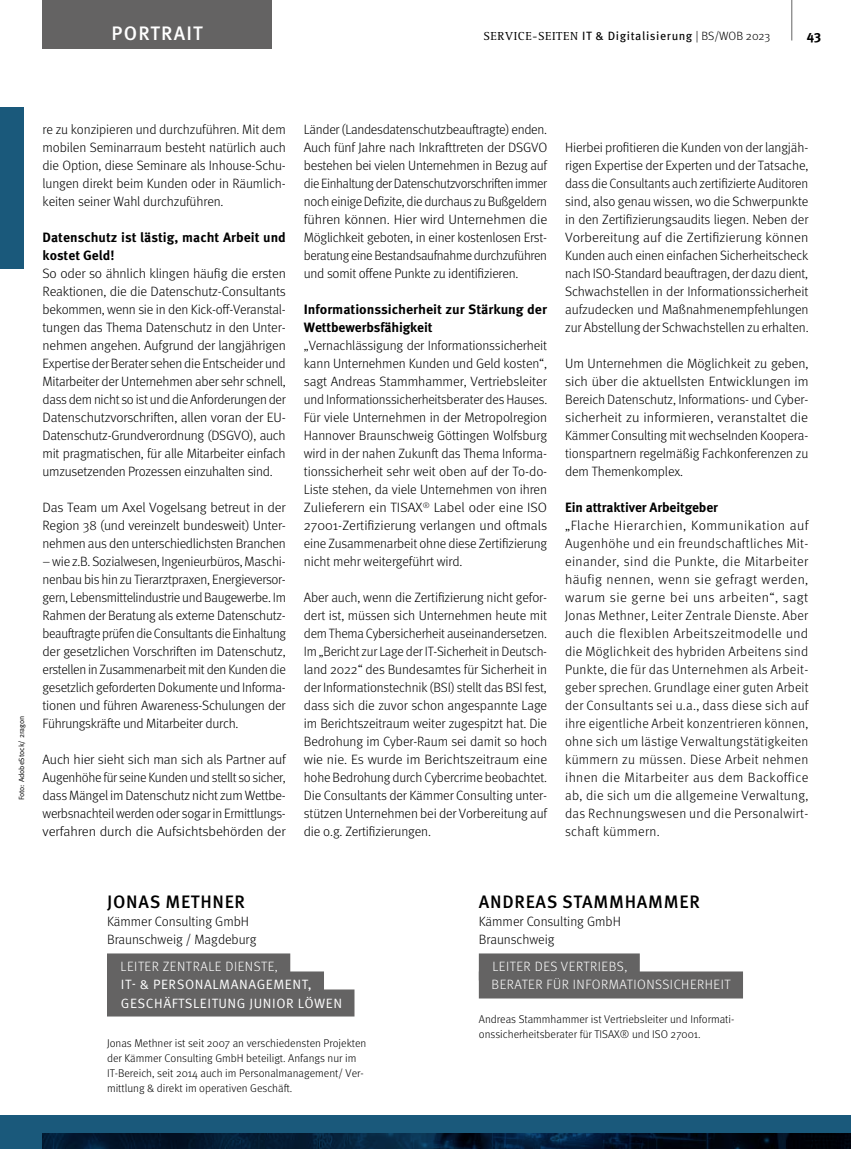
<style>
.page{position:relative;width:851px;height:1149px;background:#fff}
.page>*{position:absolute;margin:0;border:0;box-sizing:border-box;transform-origin:0 0}
.t1{font:500 19.5px "Meta Pro";letter-spacing:.06em;color:#fff}
.t2{font:500 18px "Meta Pro";letter-spacing:.04em;color:#000}
.t3{font:300 13.5px/18px "Meta Pro";letter-spacing:-.01em;color:#000;text-align:justify}
.t4{font:300 13.5px/18px "Meta Pro";letter-spacing:-.01em;color:#000;text-align:justify;scale:1.04 1}
.t5{font:700 13.5px/18px "Meta Pro";letter-spacing:-.005em;color:#000}
.t6{font:300 13.5px/18px "Meta Pro";letter-spacing:.04em;color:#fff}
.t7{font:13.5px/18px "Meta Pro";letter-spacing:.04em;color:#fff}
.t8{font:12px "Meta Pro";letter-spacing:.05em;color:#000}
.t9{font:300 11.25px/15px "Meta Pro";color:#000}
.t10{font:7.5px "Meta Pro";color:#000}
.s1{font-family:"Rotis Serif"}
.s2{font-weight:300}
</style>
<div class="page">
<hr style="left:791px;top:0;width:1px;height:40px;background:#646363">
<div style="left:43px;top:0;width:228px;height:49px;background:#646363"></div>
<div style="left:0;top:107px;width:23px;height:162px;background:#1a597b"></div>
<svg style="left:0;top:1115px;width:850px;height:33px;background:#103c59"></svg>
<div style="left:479px;top:953px;width:160px;height:27px;background:#646363"></div>
<div style="left:479px;top:971px;width:264px;height:27px;background:#646363"></div>
<div style="left:107px;top:953px;width:183px;height:27px;background:#646363"></div>
<div style="left:107px;top:971px;width:217px;height:27px;background:#646363"></div>
<div style="left:107px;top:989px;width:247px;height:27px;background:#646363"></div>
<h1 class="t1" style="left:112px;top:21px;width:92px">PORTRAIT</h1>
<p class="t5" style="left:806px;top:27px;width:16px">43</p>
<p class="t8" style="left:483px;top:29px;width:288px"><span class="s1">SERVICE-SEITEN</span> IT &amp; Digitalisierung <span class="s2">| BS/WOB 2023</span></p>
<p class="t10" style="left:17px;top:800px;width:86px;rotate:-90deg">Foto: AdobeStock/ 2ragon</p>
<p class="t3" style="left:43px;top:119px;width:245px">re zu konzipieren und durchzuführen. Mit dem mobilen Seminarraum besteht natürlich auch die Option, diese Seminare als Inhouse-Schu&shy;lungen direkt beim Kunden oder in Räumlich&shy;keiten seiner Wahl durchzuführen.</p>
<p class="t5" style="left:43px;top:228px;width:245px">Datenschutz ist lästig, macht Arbeit und kostet Geld!</p>
<p class="t3" style="left:43px;top:263px;width:245px">So oder so ähnlich klingen häufig die ersten Reaktionen, die die Datenschutz-Consultants bekommen, wenn sie in den Kick-off-Veranstal&shy;tungen das Thema Datenschutz in den Unter&shy;nehmen angehen. Aufgrund der langjährigen Expertise der Berater sehen die Entscheider und Mitarbeiter der Unternehmen aber sehr schnell, dass dem nicht so ist und die Anforderungen der Datenschutzvorschriften, allen voran der EU-Datenschutz-Grundverordnung (DSGVO), auch mit pragmatischen, für alle Mitarbeiter einfach umzusetzenden Prozessen einzuhalten sind.</p>
<p class="t4" style="left:43px;top:497px;width:235px">Das Team um Axel Vogelsang betreut in der Region 38 (und vereinzelt bundesweit) Unter&shy;nehmen aus den unterschiedlichsten Branchen</p>
<p class="t3" style="left:43px;top:551px;width:245px">– wie z.B. Sozialwesen, Ingenieurbüros, Maschi&shy;nenbau bis hin zu Tierarztpraxen, Energieversor&shy;gern, Lebensmittelindustrie und Baugewerbe. Im Rahmen der Beratung als externe Datenschutz&shy;beauftragte prüfen die Consultants die Einhaltung der gesetzlichen Vorschriften im Datenschutz, erstellen in Zusammenarbeit mit den Kunden die gesetzlich geforderten Dokumente und Informa&shy;tionen und führen Awareness-Schulungen der Führungskräfte und Mitarbeiter durch.</p>
<p class="t3" style="left:43px;top:749px;width:245px">Auch hier sieht sich man sich als Partner auf Augenhöhe für seine Kunden und stellt so sicher, dass Mängel im Datenschutz nicht zum Wettbe&shy;werbsnachteil werden oder sogar in Ermittlungs&shy;verfahren durch die Aufsichtsbehörden der</p>
<p class="t3" style="left:304px;top:119px;width:245px">Länder (Landesdatenschutzbeauftragte) enden.<br>Auch fünf Jahre nach Inkrafttreten der DSGVO bestehen bei vielen Unternehmen in Bezug auf die Einhaltung der Datenschutzvorschriften immer noch einige Defizite, die durchaus zu Bußgeldern führen können. Hier wird Unternehmen die Möglichkeit geboten, in einer kostenlosen Erst&shy;beratung eine Bestandsaufnahme durchzuführen und somit offene Punkte zu identifizieren.</p>
<p class="t5" style="left:304px;top:300px;width:245px">Informationssicherheit zur Stärkung der<br>Wettbewerbsfähigkeit</p>
<p class="t3" style="left:304px;top:335px;width:245px">„Vernachlässigung der Informationssicherheit kann Unternehmen Kunden und Geld kosten“, sagt Andreas Stammhammer, Vertriebsleiter und Informationssicherheitsberater des Hauses.<br>Für viele Unternehmen in der Metropolregion Hannover Braunschweig Göttingen Wolfsburg wird in der nahen Zukunft das Thema Informa&shy;tionssicherheit sehr weit oben auf der To-do-Liste stehen, da viele Unternehmen von ihren Zulieferern ein TISAX<sup>®</sup> Label oder eine ISO 27001-Zertifizierung verlangen und oftmals eine Zusammenarbeit ohne diese Zertifizierung nicht mehr weitergeführt wird.</p>
<p class="t3" style="left:304px;top:587px;width:245px">Aber auch, wenn die Zertifizierung nicht gefor&shy;dert ist, müssen sich Unternehmen heute mit dem Thema Cybersicherheit auseinandersetzen.<br>Im „Bericht zur Lage der IT-Sicherheit in Deutsch&shy;land 2022“ des Bundesamtes für Sicherheit in der Informationstechnik (BSI) stellt das BSI fest, dass sich die zuvor schon angespannte Lage im Berichtszeitraum weiter zugespitzt hat. Die Bedrohung im Cyber-Raum sei damit so hoch wie nie. Es wurde im Berichtszeitraum eine hohe Bedrohung durch Cybercrime beobachtet.<br>Die Consultants der Kämmer Consulting unter&shy;stützen Unternehmen bei der Vorbereitung auf die o.g. Zertifizierungen.</p>
<p class="t3" style="left:565px;top:137px;width:245px">Hierbei profitieren die Kunden von der langjäh&shy;rigen Expertise der Experten und der Tatsache, dass die Consultants auch zertifizierte Auditoren sind, also genau wissen, wo die Schwerpunkte in den Zertifizierungsaudits liegen. Neben der Vorbereitung auf die Zertifizierung können Kunden auch einen einfachen Sicherheitscheck nach ISO-Standard beauftragen, der dazu dient, Schwachstellen in der Informationssicherheit aufzudecken und Maßnahmenempfehlungen zur Abstellung der Schwachstellen zu erhalten.</p>
<p class="t3" style="left:565px;top:353px;width:245px">Um Unternehmen die Möglichkeit zu geben, sich über die aktuellsten Entwicklungen im Bereich Datenschutz, Informations- und Cyber&shy;sicherheit zu informieren, veranstaltet die Kämmer Consulting mit wechselnden Koopera&shy;tionspartnern regelmäßig Fachkonferenzen zu dem Themenkomplex.</p>
<p class="t5" style="left:565px;top:498px;width:154px">Ein attraktiver Arbeitgeber</p>
<p class="t4" style="left:565px;top:515px;width:235px">„Flache Hierarchien, Kommunikation auf Augenhöhe und ein freundschaftliches Mit&shy;einander, sind die Punkte, die Mitarbeiter häufig nennen, wenn sie gefragt werden, warum sie gerne bei uns arbeiten“, sagt Jonas Methner, Leiter Zentrale Dienste. Aber auch die flexiblen Arbeitszeitmodelle und die Möglichkeit des hybriden Arbeitens sind Punkte, die für das Unternehmen als Arbeit&shy;geber sprechen. Grundlage einer guten Arbeit der Consultants sei u.a., dass diese sich auf ihre eigentliche Arbeit konzentrieren können, ohne sich um lästige Verwaltungstätigkeiten kümmern zu müssen. Diese Arbeit nehmen ihnen die Mitarbeiter aus dem Backoffice ab, die sich um die allgemeine Verwaltung, das Rechnungswesen und die Personalwirt&shy;schaft kümmern.</p>
<h2 class="t2" style="left:107px;top:890px;width:139px">JONAS METHNER</h2>
<p class="t3" style="left:107px;top:911px;width:151px">Kämmer Consulting GmbH<br>Braunschweig / Magdeburg</p>
<p class="t6" style="left:121px;top:956px;width:159px">LEITER ZENTRALE DIENSTE,</p>
<p class="t7" style="left:121px;top:975px;width:222px">IT- &amp; PERSONALMANAGEMENT,<br>GESCHÄFTSLEITUNG JUNIOR LÖWEN</p>
<p class="t9" style="left:107px;top:1034px;width:261px">Jonas Methner ist seit 2007 an verschiedensten Projekten der Kämmer Consulting GmbH beteiligt. Anfangs nur im IT-Bereich, seit 2014 auch im Personalmanagement/ Ver&shy;mittlung &amp; direkt im operativen Geschäft.</p>
<h2 class="t2" style="left:479px;top:890px;width:222px">ANDREAS STAMMHAMMER</h2>
<p class="t3" style="left:479px;top:911px;width:144px">Kämmer Consulting GmbH<br>Braunschweig</p>
<p class="t6" style="left:491px;top:956px;width:240px">LEITER DES VERTRIEBS,<br>BERATER FÜR INFORMATIONSSICHERHEIT</p>
<p class="t9" style="left:479px;top:1010px;width:257px">Andreas Stammhammer ist Vertriebsleiter und Informati&shy;onssicherheitsberater für TISAX® und ISO 27001.</p>
</div>
